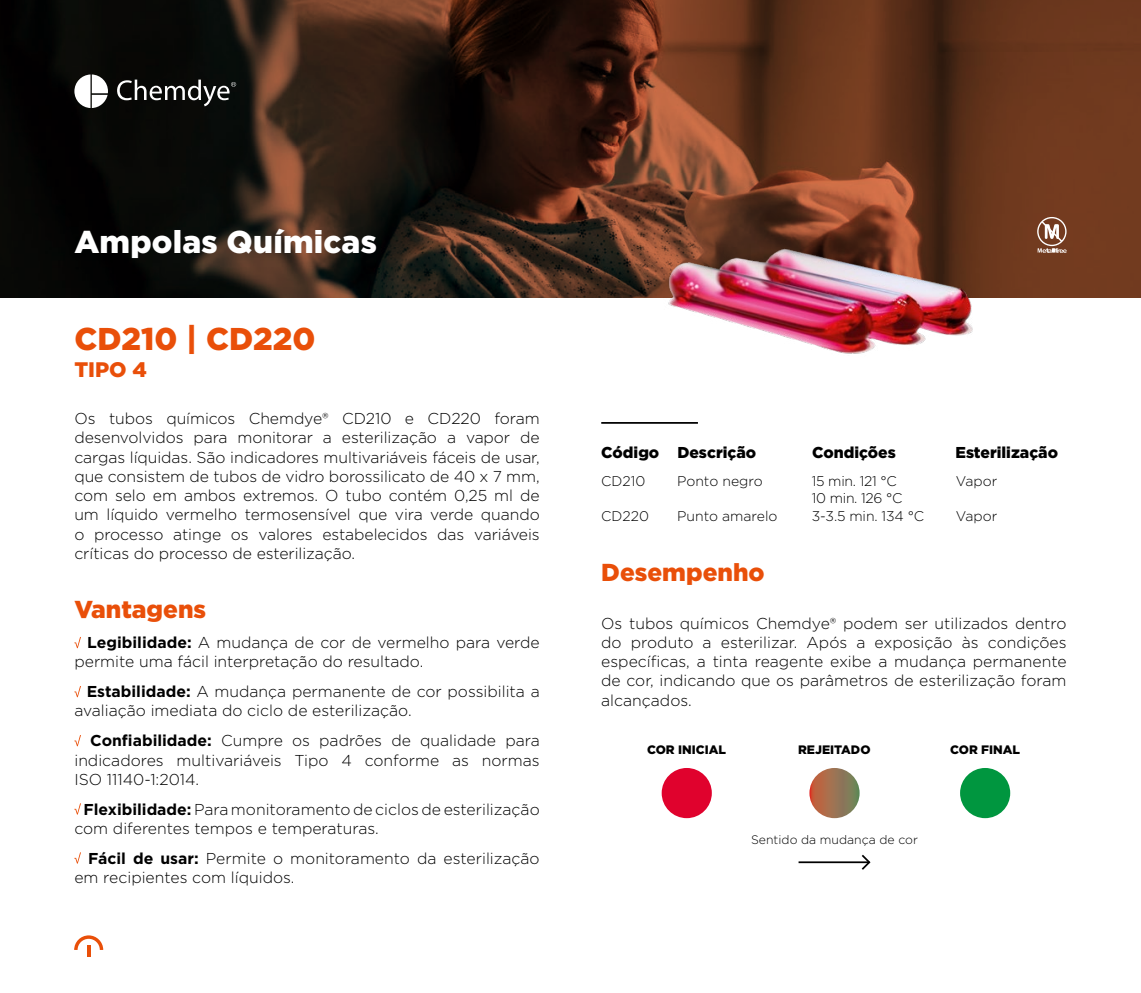
<style>
.page{position:relative;width:1141px;height:993px;background:#fff}
.page>*{position:absolute;margin:0;border:0;box-sizing:border-box;transform-origin:0 0}
.t1{font:900 31.5px "Gotham";letter-spacing:.01em;color:#fff}
.t2{font:900 31.5px "Gotham";color:#e94f09}
.t3{font:900 24.5px "Gotham";color:#e94f09}
.t4{font:900 21px "Gotham";color:#e94f09}
.t5{font:300 15.75px/19.2px "Gotham";color:#000}
.t6{font:900 15.75px "Gotham";color:#000}
.t7{font:300 14px "Gotham";color:#000}
.t8{font:300 14px/17.5px "Gotham";letter-spacing:-.02em;color:#000}
.t9{font:900 12.25px "Gotham";color:#000}
.t10{font:300 12.25px "Gotham";color:#000}
.s1{font-weight:700}
</style>
<div class="page">
<svg style="left:74px;top:935px;width:29px;height:21px"></svg>
<svg style="left:0;top:0;width:1141px;height:297px;background:#422516"></svg>
<svg style="left:74px;top:637px;width:7px;height:11px"></svg>
<svg style="left:74px;top:686px;width:7px;height:11px"></svg>
<svg style="left:74px;top:735px;width:7px;height:11px"></svg>
<svg style="left:74px;top:803px;width:7px;height:11px"></svg>
<svg style="left:74px;top:852px;width:7px;height:11px"></svg>
<svg style="left:117px;top:80px;width:119px;height:26px;background:#3d3e3c"></svg>
<svg style="left:74px;top:74px;width:34px;height:34px"></svg>
<img style="left:658px;top:218px;width:322px;height:136px">
<div style="left:662px;top:767px;width:50px;height:50px;background:#e0022d;border-radius:50%"></div>
<svg style="left:809px;top:767px;width:51px;height:50px;background:#a07756"></svg>
<div style="left:960px;top:767px;width:50px;height:50px;background:#00963f;border-radius:50%"></div>
<hr style="left:799px;top:861px;width:70px;height:1px;background:#000">
<svg style="left:860px;top:854px;width:11px;height:16px"></svg>
<hr style="left:601px;top:422px;width:97px;height:1px;background:#000">
<svg style="left:1037px;top:217px;width:30px;height:36px"></svg>
<h1 class="t1" style="left:74px;top:220px;width:304px">Ampolas Químicas</h1>
<h1 class="t2" style="left:74px;top:317px;width:243px">CD210 | CD220</h1>
<h3 class="t4" style="left:74px;top:354px;width:74px">TIPO 4</h3>
<p class="t5" style="left:74px;top:408px;width:467px;text-align:justify">Os tubos químicos Chemdye® CD210 e CD220 foram desenvolvidos para monitorar a esterilização a vapor de cargas líquidas. São indicadores multivariáveis fáceis de usar, que consistem de tubos de vidro borossilicato de 40 x 7 mm, com selo em ambos extremos. O tubo contém 0,25 ml de um líquido vermelho termosensível que vira verde quando o processo atinge os valores estabelecidos das variáveis críticas do processo de esterilização.</p>
<h2 class="t3" style="left:74px;top:592px;width:133px">Vantagens</h2>
<p class="t5" style="left:74px;top:632px;width:467px;text-indent:13px"><span class="s1">Legibilidade:</span> A mudança de cor de vermelho para verde permite uma fácil interpretação do resultado.</p>
<p class="t5" style="left:74px;top:681px;width:467px;text-indent:12px"><span class="s1">Estabilidade:</span> A mudança permanente de cor possibilita a avaliação imediata do ciclo de esterilização.</p>
<p class="t5" style="left:74px;top:730px;width:467px;text-align:justify;text-indent:16px"><span class="s1">Confiabilidade:</span> Cumpre os padrões de qualidade para indicadores multivariáveis Tipo 4 conforme as normas ISO 11140-1:2014.</p>
<p class="t5" style="left:74px;top:798px;width:467px;text-indent:9px"><span class="s1">Flexibilidade:</span> Para monitoramento de ciclos de esterilização com diferentes tempos e temperaturas.</p>
<p class="t5" style="left:74px;top:847px;width:467px;text-indent:14px"><span class="s1">Fácil de usar:</span> Permite o monitoramento da esterilização em recipientes com líquidos.</p>
<p class="t6" style="left:601px;top:441px;width:156px">Código Descrição</p>
<p class="t6" style="left:812px;top:441px;width:85px">Condições</p>
<p class="t6" style="left:955px;top:441px;width:104px">Esterilização</p>
<p class="t7" style="left:601px;top:471px;width:46px">CD210</p>
<p class="t7" style="left:601px;top:506px;width:49px">CD220</p>
<p class="t7" style="left:677px;top:471px;width:87px">Ponto negro</p>
<p class="t7" style="left:677px;top:506px;width:102px">Punto amarelo</p>
<p class="t8" style="left:812px;top:471px;width:114px">15 min. 121 °C<br>10 min. 126 °C<br>3-3.5 min. 134 °C</p>
<p class="t7" style="left:956px;top:471px;width:43px">Vapor</p>
<p class="t7" style="left:956px;top:506px;width:43px">Vapor</p>
<h2 class="t3" style="left:601px;top:555px;width:165px">Desempenho</h2>
<p class="t5" style="left:601px;top:613px;width:467px;text-align:justify">Os tubos químicos Chemdye® podem ser utilizados dentro do produto a esterilizar. Após a exposição às condições específicas, a tinta reagente exibe a mudança permanente de cor, indicando que os parâmetros de esterilização foram alcançados.</p>
<p class="t9" style="left:647px;top:741px;width:80px">COR INICIAL</p>
<p class="t9" style="left:798px;top:741px;width:74px">REJEITADO</p>
<p class="t9" style="left:950px;top:741px;width:71px">COR FINAL</p>
<p class="t10" style="left:751px;top:831px;width:168px">Sentido da mudança de cor</p>
</div>
